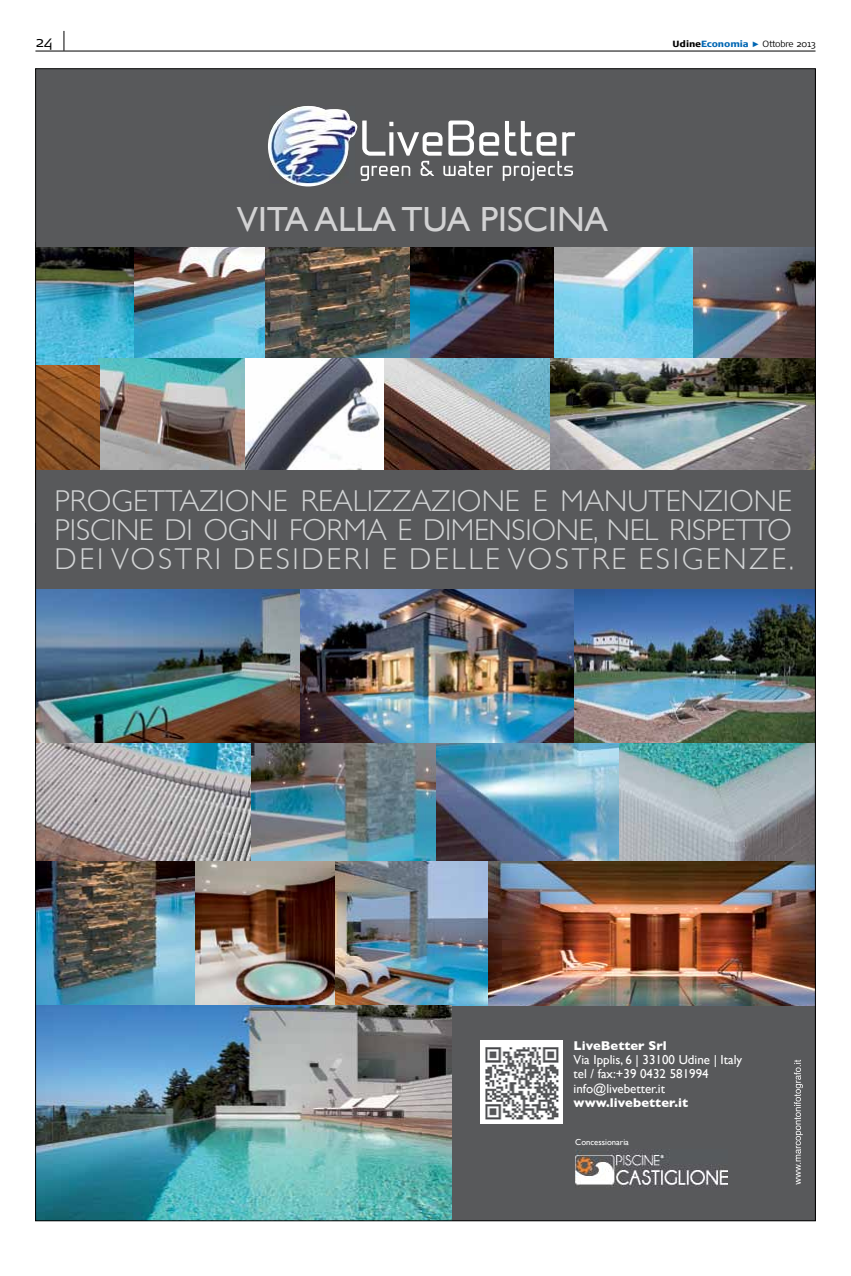
<style>
.page{position:relative;width:851px;height:1276px;background:#fff}
.page>*{position:absolute;margin:0;border:0;box-sizing:border-box;transform-origin:0 0}
.t1{font:35.3px "Gill Sans";color:#d2d2d3}
.t2{font:300 30.1px/28.8px "Gill Sans";letter-spacing:.09em;color:#d1d3d4;text-align:justify}
.t3{font:300 15px "Signa Normal";color:#000}
.t4{font:13px/14.2px "Gill Sans";color:#fff}
.t5{font:700 13px "Gill Sans";color:#fff}
.t6{font:300 9px "Signa Normal";letter-spacing:-.02em;color:#000}
.t7{font:8.7px "Gill Sans";color:#fff}
.s1{font-weight:900}
.s2{font-weight:900;color:#0066b3}
.s3{font-family:"Times New Roman";font-weight:400;font-size:8px;color:#0066b3}
</style>
<div class="page">
<hr style="left:35px;top:51px;width:780px;height:1px;background:#000">
<svg style="left:64px;top:31px;width:1px;height:20px"></svg>
<img style="left:299px;top:589px;width:275px;height:155px">
<img style="left:37px;top:589px;width:262px;height:155px">
<img style="left:574px;top:589px;width:239px;height:155px">
<img style="left:553px;top:247px;width:260px;height:111px">
<img style="left:134px;top:246px;width:131px;height:112px">
<img style="left:37px;top:246px;width:97px;height:119px">
<img style="left:409px;top:246px;width:144px;height:113px">
<img style="left:265px;top:246px;width:144px;height:113px">
<img style="left:244px;top:358px;width:143px;height:112px">
<img style="left:384px;top:359px;width:166px;height:111px">
<img style="left:99px;top:358px;width:145px;height:112px">
<img style="left:550px;top:358px;width:263px;height:112px">
<img style="left:37px;top:365px;width:63px;height:105px">
<div style="left:36px;top:470px;width:779px;height:119px;background:#58595b"></div>
<div style="left:36px;top:69px;width:779px;height:177px;background:#58595b"></div>
<svg style="left:268px;top:120px;width:307px;height:66px"></svg>
<img style="left:270px;top:106px;width:85px;height:77px">
<img style="left:37px;top:744px;width:776px;height:118px">
<img style="left:37px;top:862px;width:158px;height:144px">
<img style="left:335px;top:862px;width:478px;height:144px">
<img style="left:195px;top:862px;width:140px;height:144px">
<div style="left:443px;top:1006px;width:372px;height:214px;background:#58595b"></div>
<img style="left:480px;top:1040px;width:82px;height:83px">
<img style="left:575px;top:1149px;width:152px;height:39px">
<img style="left:37px;top:1006px;width:414px;height:213px">
<svg style="left:793px;top:1059px;width:9px;height:125px"></svg>
<p class="t3" style="left:35px;top:33px;width:18px">24</p>
<p class="t6" style="left:672px;top:38px;width:144px"><span class="s1">Udine</span><span class="s2">Economia</span> <span class="s3">►</span> Ottobre 2013</p>
<p class="t1" style="left:237px;top:199px;width:373px">VITA ALLA TUA PISCINA</p>
<p class="t2" style="left:55px;top:486px;width:741px">PROGETTAZIONE REALIZZAZIONE E MANUTENZIONE PISCINE DI OGNI FORMA E DIMENSIONE, NEL RISPETTO DEI VOSTRI DESIDERI E DELLE VOSTRE ESIGENZE.</p>
<p class="t5" style="left:573px;top:1038px;width:95px">LiveBetter Srl</p>
<p class="t4" style="left:573px;top:1052px;width:170px">Via Ipplis, 6 | 33100 Udine | Italy tel / fax:+39 0432 581994 info@livebetter.it</p>
<p class="t5" style="left:573px;top:1094px;width:116px">www.livebetter.it</p>
<p class="t7" style="left:575px;top:1136px;width:55px">Concessionaria</p>
</div>
